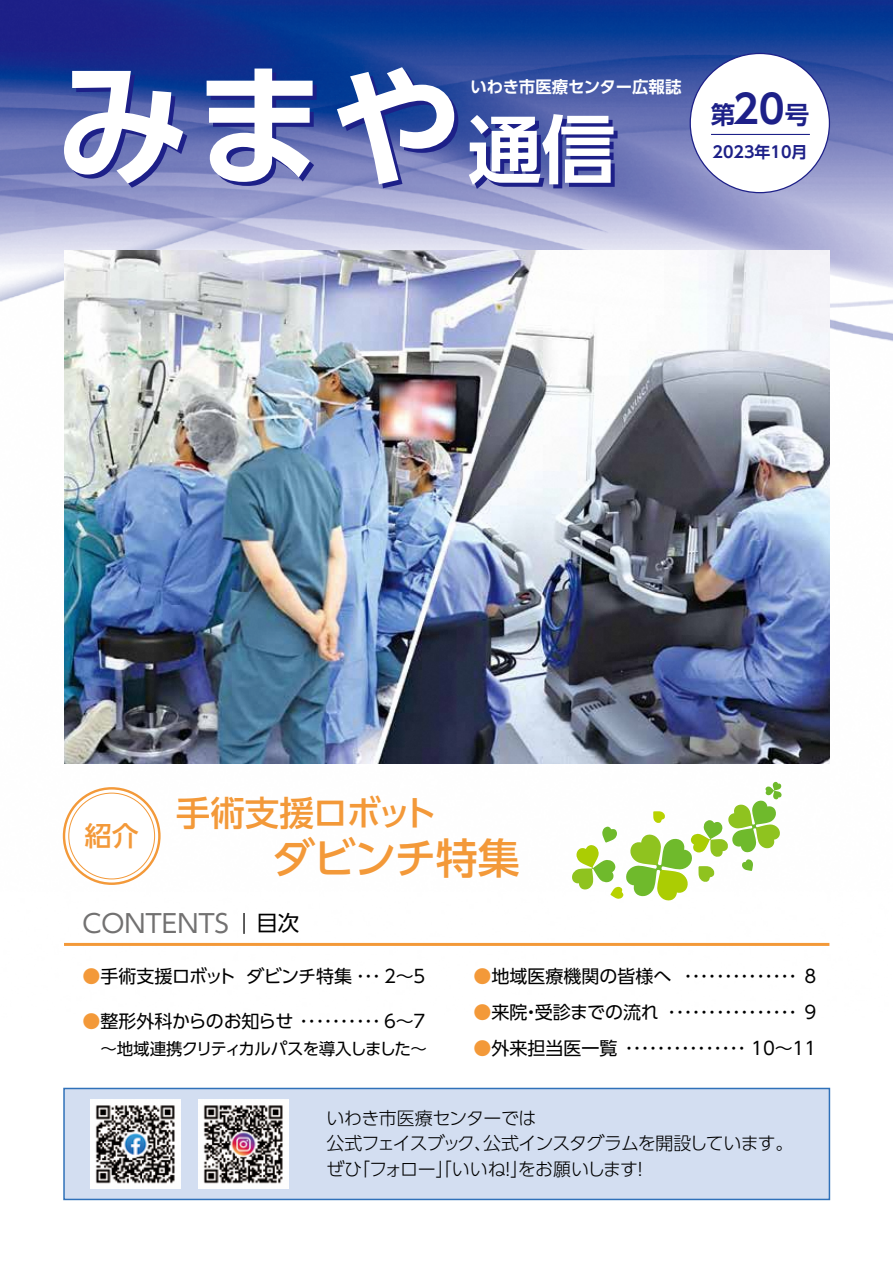
<style>
.page{position:relative;width:893px;height:1263px;background:#fff}
.page>*{position:absolute;margin:0;border:0;box-sizing:border-box;transform-origin:0 0}
.t1{font:700 133.5px "UD Shin Go Pro De";color:#fff}
.t2{font:500 42px "UD Shin Go Pro";letter-spacing:-.03em;color:#f39939}
.t3{font:500 34.5px "UD Shin Go Pro";letter-spacing:-.015em;color:#f39939}
.t4{font:500 27px "UD Shin Go Pro";color:#f39939}
.t5{font:25.35px "UD Shin Go Pro";color:#727171}
.t6{font:700 24.6px "UD Shin Go Pro De";color:#1d2088}
.t7{font:300 18px/25.5px "UD Shin Go Pro";letter-spacing:-.045em;color:#000}
.t8{font:18px "UD Shin Go Pro";letter-spacing:-.02em;color:#000}
.t9{font:16.5px "UD Shin Go Pro";letter-spacing:-.055em;color:#000}
.t10{font:700 16.5px "UD Shin Go Pro De";letter-spacing:-.01em;color:#fff}
.t11{font:700 15.9px "UD Shin Go Pro De";color:#1d2088}
.s1{font-size:74.1px}
.s2{font-size:39.3px}
.s3{font-size:21.45px;color:#000}
.s4{color:#f39939}
.s5{font-weight:300}
.s6{font-weight:400;color:#f39939}
.s7{font-weight:400}
</style>
<div class="page">
<img style="left:0;top:0;width:893px;height:946px">
<hr style="left:64px;top:943px;width:765px;height:3px;background:#f39939">
<hr style="left:243px;top:913px;width:2px;height:21px;background:#000">
<div style="left:64px;top:1088px;width:765px;height:111px;background:#d3def1"></div>
<div style="left:63px;top:1088px;width:767px;height:112px;border:2px solid #3071b9"></div>
<div style="left:690px;top:53px;width:139px;height:140px;background:#fff;border-radius:50%"></div>
<hr style="left:711px;top:134px;width:99px;height:1px;background:#1d2088">
<img style="left:64px;top:250px;width:765px;height:513px">
<div style="left:64px;top:788px;width:95px;height:96px;background:#fff;border-radius:50%"></div>
<div style="left:63px;top:787px;width:98px;height:98px;border:2px solid #f39939;border-radius:50%"></div>
<img style="left:90px;top:1099px;width:90px;height:90px">
<img style="left:199px;top:1099px;width:89px;height:90px">
<svg style="left:572px;top:782px;width:210px;height:119px"></svg>
<h1 class="t1" style="left:56px;top:17px;width:561px">みまや<span class="s1">通信</span></h1>
<p class="t10" style="left:470px;top:73px;width:213px">いわき市医療センター広報誌</p>
<h3 class="t6" style="left:711px;top:94px;width:100px">第<span class="s2">20</span>号</h3>
<p class="t11" style="left:713px;top:139px;width:96px">2023年10月</p>
<h3 class="t4" style="left:85px;top:814px;width:55px">紹介</h3>
<h3 class="t3" style="left:176px;top:785px;width:262px">手術支援ロボット</h3>
<h2 class="t2" style="left:273px;top:823px;width:248px">ダビンチ特集</h2>
<h3 class="t5" style="left:83px;top:903px;width:218px">CONTENTS <span class="s3">目次</span></h3>
<p class="t8" style="left:83px;top:962px;width:344px"><span class="s4">●</span>手術支援ロボット ダビンチ特集<span class="s5">・・・</span>2～5</p>
<p class="t8" style="left:83px;top:1007px;width:344px"><span class="s4">●</span>整形外科からのお知らせ<span class="s5">・・・・・・・・・・</span> 6～7</p>
<p class="t9" style="left:100px;top:1036px;width:328px">～地域連携クリティカルパスを導入しました～</p>
<p class="t7" style="left:473px;top:963px;width:344px"><span class="s6">●</span><span class="s7">地域医療機関の皆様へ</span>・・・・・・・・・・・・・・ <span class="s7">8</span></p>
<p class="t7" style="left:473px;top:999px;width:344px"><span class="s6">●</span><span class="s7">来院・受診までの流れ</span>・・・・・・・・・・・・・・・・ <span class="s7">9</span></p>
<p class="t7" style="left:473px;top:1035px;width:344px"><span class="s6">●</span><span class="s7">外来担当医一覧</span>・・・・・・・・・・・・・・・ <span class="s7">1 0～1 1</span></p>
<p class="t7" style="left:326px;top:1104px;width:468px">いわき市医療センターでは<br>公式フェイスブック、公式インスタグラムを開設しています。ぜひ「フォロー」「いいね！」をお願いします！</p>
</div>
